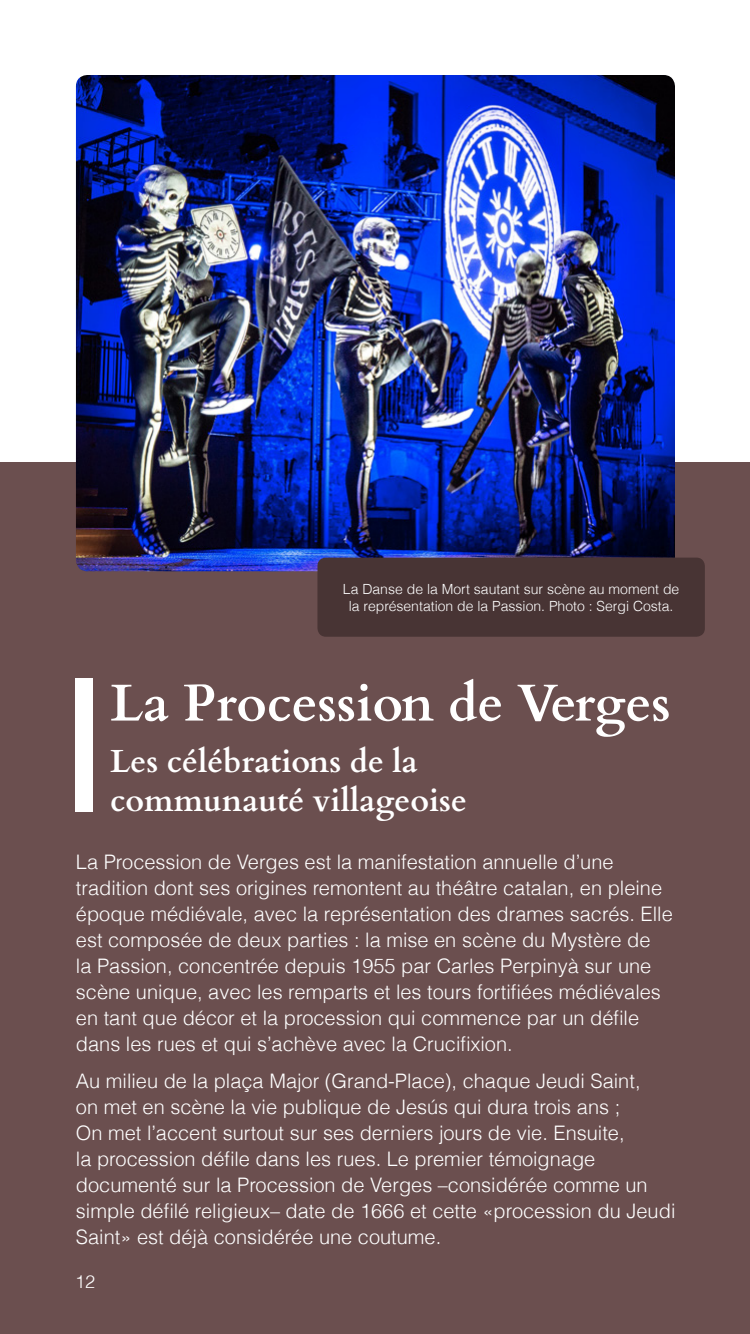
<style>
.page{position:relative;width:750px;height:1334px;background:#fff}
.page>*{position:absolute;margin:0;border:0;box-sizing:border-box;transform-origin:0 0}
.t1{font:700 52px "Cardo";color:#fff}
.t2{font:700 32px/38.4px "Cardo";color:#fff}
.t3{font:300 20px/26px "Helvetica";color:#fff}
.t4{font:300 18px "Helvetica";color:#fff}
.t5{font:300 14px/16.8px "Helvetica";color:#fff;text-align:center}
</style>
<div class="page">
<div style="left:0;top:462px;width:750px;height:872px;background:#6b4f4f"></div>
<img style="left:76px;top:75px;width:599px;height:496px">
<div style="left:317px;top:558px;width:388px;height:79px;background:#483434;border-radius:9px"></div>
<div style="left:75px;top:678px;width:17px;height:134px;background:#fff"></div>
<p class="t5" style="left:343px;top:580px;width:338px">La Danse de la Mort sautant sur scène au moment de la représentation de la Passion. Photo : Sergi Costa.</p>
<p class="t1" style="left:110px;top:661px;width:562px">La Procession de Verges</p>
<p class="t2" style="left:110px;top:740px;width:358px">Les célébrations de la communauté villageoise</p>
<p class="t3" style="left:76px;top:848px;width:598px">La Procession de Verges est la manifestation annuelle d’une tradition dont ses origines remontent au théâtre catalan, en pleine époque médiévale, avec la représentation des drames sacrés. Elle est composée de deux parties : la mise en scène du Mystère de<br>la Passion, concentrée depuis 1955 par Carles Perpinyà sur une scène unique, avec les remparts et les tours fortifiées médiévales en tant que décor et la procession qui commence par un défile dans les rues et qui s’achève avec la Crucifixion.</p>
<p class="t3" style="left:76px;top:1067px;width:601px">Au milieu de la plaça Major (Grand-Place), chaque Jeudi Saint,<br>on met en scène la vie publique de Jesús qui dura trois ans ;<br>On met l’accent surtout sur ses derniers jours de vie. Ensuite,<br>la procession défile dans les rues. Le premier témoignage documenté sur la Procession de Verges –considérée comme un simple défilé religieux– date de 1666 et cette «procession du Jeudi Saint» est déjà considérée une coutume.</p>
<p class="t4" style="left:75px;top:1268px;width:22px">12</p>
</div>
